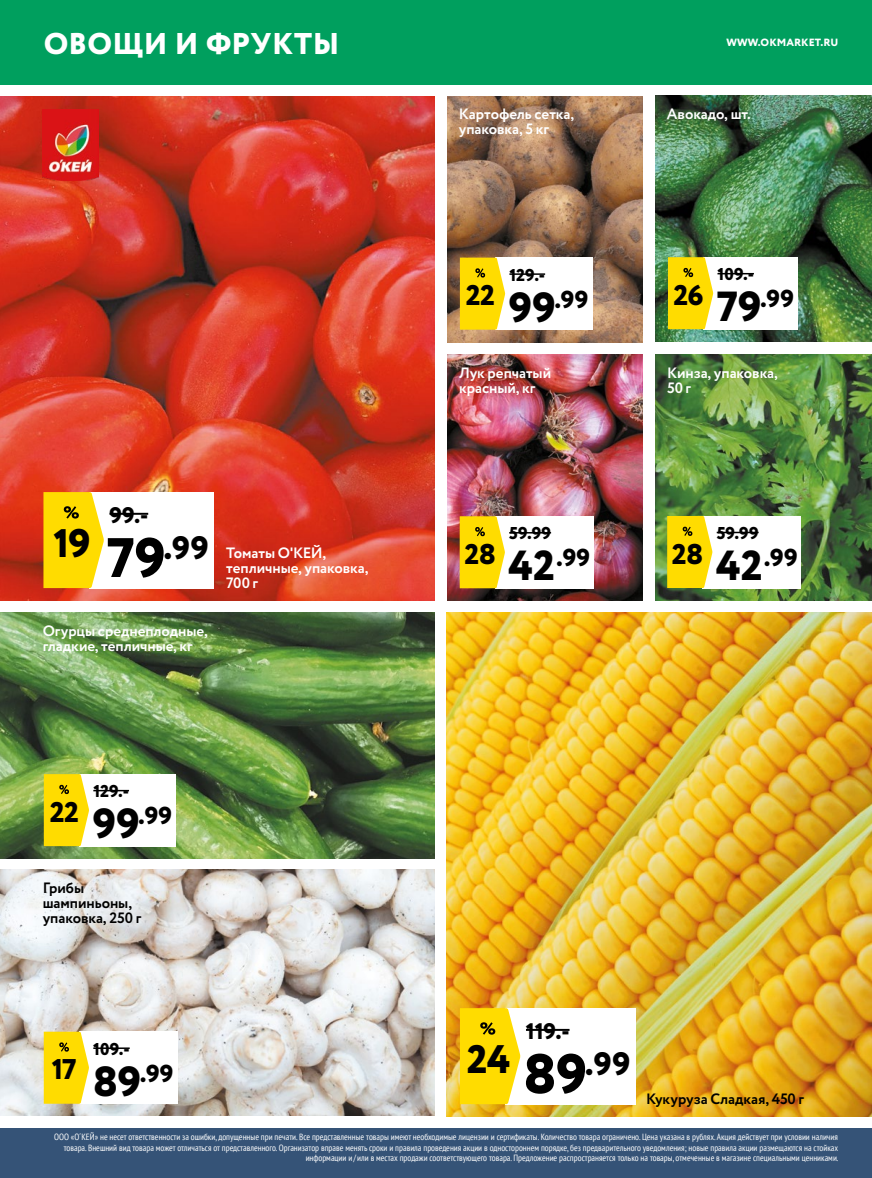
<style>
.page{position:relative;width:872px;height:1178px;background:#fff}
.page>*{position:absolute;margin:0;border:0;box-sizing:border-box;transform-origin:0 0}
.t1{font:800 55.5px "Circe";color:#000}
.t2{font:800 39.75px "Circe";color:#000}
.t3{font:800 32.4px "Circe";color:#000}
.t4{font:800 30px "Circe";letter-spacing:.015em;color:#fff}
.t5{font:800 28.5px "Circe";letter-spacing:-.02em;color:#000}
.t6{font:800 24.45px "Circe";letter-spacing:.01em;color:#000}
.t7{font:800 22.5px "Circe";color:#000}
.t8{font:800 17.1px "Circe";letter-spacing:.01em;color:#000}
.t9{font:700 15px/15px "Circe";letter-spacing:-.005em;color:#fff}
.t10{font:700 15px/15px "Circe";letter-spacing:-.005em;color:#000}
.t11{font:800 10.5px "Circe";letter-spacing:.01em;color:#fff}
.t12{font:condensed 9px/10.5px "PT Sans";color:#fff;text-align:right}
.s1{font-size:42px}
.s2{font-size:55.5px}
</style>
<div class="page">
<img style="left:447px;top:96px;width:195px;height:246px">
<img style="left:0;top:870px;width:434px;height:246px">
<img style="left:655px;top:354px;width:217px;height:246px">
<img style="left:447px;top:354px;width:195px;height:246px">
<div style="left:0;top:1128px;width:872px;height:50px;background:#355377"></div>
<div style="left:79px;top:1032px;width:99px;height:72px;background:#fff"></div>
<hr style="left:93px;top:1047px;width:37px;height:2px;background:#000">
<svg style="left:44px;top:1032px;width:45px;height:72px;background:#fbdc18"></svg>
<div style="left:495px;top:258px;width:97px;height:72px;background:#fff"></div>
<hr style="left:509px;top:273px;width:36px;height:2px;background:#000">
<svg style="left:460px;top:258px;width:45px;height:72px;background:#fbdb17"></svg>
<div style="left:702px;top:516px;width:99px;height:72px;background:#fff"></div>
<hr style="left:716px;top:532px;width:42px;height:1px;background:#000">
<svg style="left:667px;top:516px;width:45px;height:72px;background:#fadb15"></svg>
<div style="left:0;top:0;width:872px;height:84px;background:#009f5e"></div>
<img style="left:0;top:612px;width:434px;height:246px">
<img style="left:447px;top:612px;width:425px;height:504px">
<div style="left:79px;top:774px;width:97px;height:72px;background:#fff"></div>
<hr style="left:93px;top:790px;width:36px;height:1px;background:#000">
<svg style="left:44px;top:774px;width:45px;height:72px;background:#fbdc17"></svg>
<div style="left:505px;top:1008px;width:130px;height:96px;background:#fff"></div>
<hr style="left:526px;top:1029px;width:43px;height:2px;background:#000">
<svg style="left:460px;top:1008px;width:60px;height:96px;background:#fadb18"></svg>
<div style="left:495px;top:516px;width:99px;height:72px;background:#fff"></div>
<hr style="left:509px;top:532px;width:42px;height:1px;background:#000">
<svg style="left:460px;top:516px;width:45px;height:72px;background:#fbdb18"></svg>
<hr style="left:871px;top:870px;width:1px;height:108px;background:#000">
<img style="left:655px;top:96px;width:217px;height:246px">
<img style="left:0;top:96px;width:435px;height:504px">
<div style="left:89px;top:492px;width:125px;height:96px;background:#fff"></div>
<hr style="left:109px;top:513px;width:39px;height:2px;background:#000">
<svg style="left:43px;top:492px;width:61px;height:96px;background:#fada1a"></svg>
<div style="left:703px;top:257px;width:95px;height:72px;background:#fff"></div>
<hr style="left:717px;top:273px;width:37px;height:1px;background:#000">
<svg style="left:668px;top:257px;width:45px;height:72px;background:#fbdb16"></svg>
<img style="left:42px;top:110px;width:57px;height:71px">
<h3 class="t4" style="left:44px;top:23px;width:297px">ОВОЩИ И ФРУКТЫ</h3>
<p class="t11" style="left:726px;top:35px;width:113px">WWW.OKMARKET.RU</p>
<h2 class="t2" style="left:54px;top:517px;width:39px">19</h2>
<h3 class="t7" style="left:109px;top:500px;width:40px">99.-</h3>
<h3 class="t3" style="left:163px;top:525px;width:47px">.99</h3>
<h1 class="t1" style="left:107px;top:520px;width:61px">79</h1>
<h3 class="t9" style="left:43px;top:624px;width:166px">Огурцы среднеплодные, гладкие, тепличные, кг</h3>
<h3 class="t9" style="left:226px;top:546px;width:144px">Томаты О'КЕЙ, тепличные, упаковка,</h3>
<h3 class="t9" style="left:226px;top:576px;width:33px">700 г</h3>
<h3 class="t5" style="left:50px;top:793px;width:31px">22</h3>
<h3 class="t8" style="left:93px;top:780px;width:37px">129.-</h3>
<h3 class="t6" style="left:93px;top:799px;width:81px"><span class="s1">99</span>.99</h3>
<h3 class="t10" style="left:43px;top:881px;width:100px">Грибы шампиньоны, упаковка, 250 г</h3>
<h3 class="t5" style="left:52px;top:1050px;width:27px">17</h3>
<h3 class="t8" style="left:93px;top:1037px;width:38px">109.-</h3>
<h3 class="t6" style="left:93px;top:1057px;width:82px"><span class="s1">89</span>.99</h3>
<h3 class="t9" style="left:459px;top:107px;width:117px">Картофель сетка, упаковка, 5 кг</h3>
<h3 class="t9" style="left:667px;top:107px;width:85px">Авокадо, шт.</h3>
<h3 class="t8" style="left:509px;top:263px;width:37px">129.-</h3>
<h3 class="t8" style="left:717px;top:263px;width:38px">109.-</h3>
<h3 class="t5" style="left:466px;top:276px;width:31px">22</h3>
<h3 class="t6" style="left:509px;top:283px;width:81px"><span class="s1">99</span>.99</h3>
<h3 class="t5" style="left:673px;top:276px;width:32px">26</h3>
<h3 class="t6" style="left:717px;top:282px;width:79px"><span class="s1">79</span>.99</h3>
<h3 class="t9" style="left:459px;top:366px;width:94px">Лук репчатый красный, кг</h3>
<h3 class="t9" style="left:667px;top:366px;width:112px">Кинза, упаковка,<br>50 г</h3>
<h3 class="t8" style="left:509px;top:522px;width:43px">59.99</h3>
<h3 class="t8" style="left:716px;top:522px;width:43px">59.99</h3>
<h3 class="t5" style="left:464px;top:535px;width:33px">28</h3>
<h3 class="t6" style="left:508px;top:541px;width:83px"><span class="s1">42</span>.99</h3>
<h3 class="t5" style="left:672px;top:535px;width:33px">28</h3>
<h3 class="t6" style="left:716px;top:541px;width:83px"><span class="s1">42</span>.99</h3>
<h2 class="t2" style="left:467px;top:1033px;width:45px">24</h2>
<h3 class="t7" style="left:526px;top:1016px;width:45px">119.-</h3>
<h3 class="t3" style="left:523px;top:1041px;width:109px"><span class="s2">89</span>.99</h3>
<h3 class="t10" style="left:646px;top:1092px;width:160px">Кукуруза Сладкая, 450 г</h3>
<p class="t12" style="left:54px;top:1131px;width:786px">ООО «О´КЕЙ» не несет ответственности за ошибки, допущенные при печати. Все представленные товары имеют необходимые лицензии и сертификаты. Количество товара ограничено. Цена указана в рублях. Акция действует при условии наличия товара. Внешний вид товара может отличаться от представленного. Организатор вправе менять сроки и правила проведения акции в одностороннем порядке, без предварительного уведомления; новые правила акции размещаются на стойках информации и / или в местах продажи соответствующего товара. Предложение распространяется только на товары, отмеченные в магазине специальными ценниками.</p>
</div>
